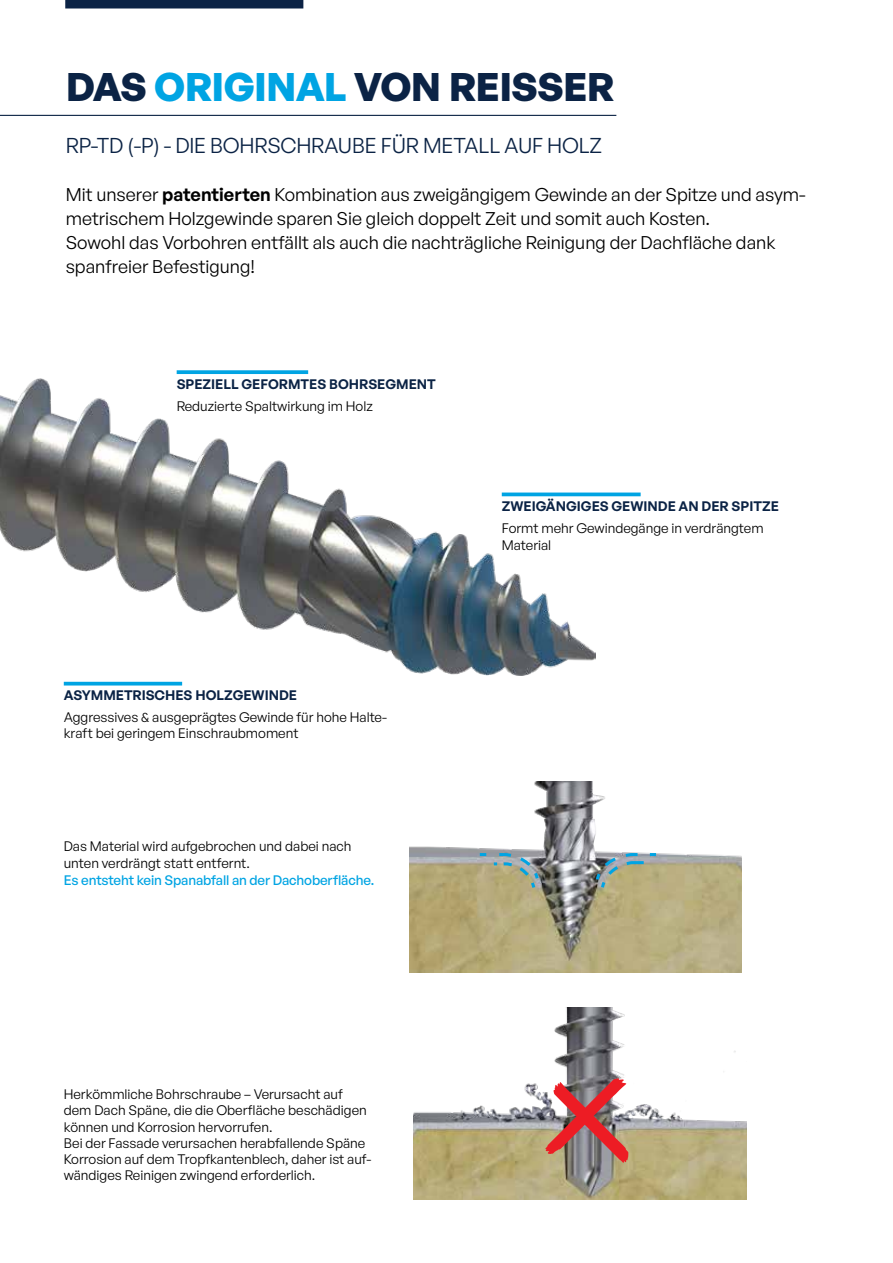
<style>
.page{position:relative;width:893px;height:1263px;background:#fff}
.page>*{position:absolute;margin:0;border:0;box-sizing:border-box;transform-origin:0 0}
.t1{font:700 39px "General Sans";letter-spacing:-.02em;color:#0b2345}
.t2{font:21px "General Sans";letter-spacing:-.01em;color:#0b2345}
.t3{font:18px/24px "General Sans";color:#000}
.t4{font:13.5px/16.2px "General Sans";color:#000}
.t5{font:600 13.5px "General Sans";color:#0b2345}
.t6{font:500 13.5px "General Sans";letter-spacing:-.01em;color:#00a4e3}
.s1{color:#00a4e3}
.s2{font-weight:600}
</style>
<div class="page">
<div style="left:65px;top:0;width:238px;height:9px;background:#0b2345"></div>
<hr style="left:0;top:115px;width:616px;height:1px;background:#0b2345">
<img style="left:0;top:370px;width:596px;height:305px">
<svg style="left:502px;top:492px;width:139px;height:4px"></svg>
<svg style="left:177px;top:370px;width:131px;height:4px"></svg>
<hr style="left:64px;top:682px;width:118px;height:3px;background:#00a4e3">
<img style="left:410px;top:781px;width:331px;height:191px">
<svg style="left:594px;top:851px;width:65px;height:40px;background:#a0a794"></svg>
<svg style="left:477px;top:851px;width:64px;height:40px;background:#a0a593"></svg>
<img style="left:413px;top:1008px;width:333px;height:191px">
<img style="left:545px;top:1078px;width:83px;height:85px">
<h1 class="t1" style="left:66px;top:62px;width:550px">DAS <span class="s1">ORIGINAL</span> VON REISSER</h1>
<h2 class="t2" style="left:66px;top:132px;width:538px">RP-TD (-P) - DIE BOHRSCHRAUBE FÜR METALL AUF HOLZ</h2>
<p class="t3" style="left:66px;top:182px;width:742px">Mit unserer <span class="s2">patentierten</span> Kombination aus zweigängigem Gewinde an der Spitze und asym&shy;metrischem Holzgewinde sparen Sie gleich doppelt Zeit und somit auch Kosten.<br>Sowohl das Vorbohren entfällt als auch die nachträgliche Reinigung der Dachfläche dank spanfreier Befestigung!</p>
<p class="t5" style="left:177px;top:375px;width:261px">SPEZIELL GEFORMTES BOHRSEGMENT</p>
<p class="t4" style="left:177px;top:398px;width:198px">Reduzierte Spaltwirkung im Holz</p>
<p class="t5" style="left:64px;top:687px;width:235px">ASYMMETRISCHES HOLZGEWINDE</p>
<p class="t4" style="left:64px;top:709px;width:325px">Aggressives &amp; ausgeprägtes Gewinde für hohe Halte&shy;kraft bei geringem Einschraubmoment</p>
<p class="t4" style="left:64px;top:838px;width:289px">Das Material wird aufgebrochen und dabei nach unten verdrängt statt entfernt.</p>
<p class="t6" style="left:64px;top:871px;width:312px">Es entsteht kein Spanabfall an der Dachoberfläche.</p>
<p class="t4" style="left:64px;top:1086px;width:309px">Herkömmliche Bohrschraube – Verursacht auf dem Dach Späne, die die Oberfläche beschädigen können und Korrosion hervorrufen.<br>Bei der Fassade verursachen herabfallende Späne Korrosion auf dem Tropfkantenblech, daher ist auf&shy;wändiges Reinigen zwingend erforderlich.</p>
<p class="t5" style="left:502px;top:498px;width:279px">ZWEIGÄNGIGES GEWINDE AN DER SPITZE</p>
<p class="t4" style="left:502px;top:520px;width:263px">Formt mehr Gewindegänge in verdrängtem<br>Material</p>
</div>
